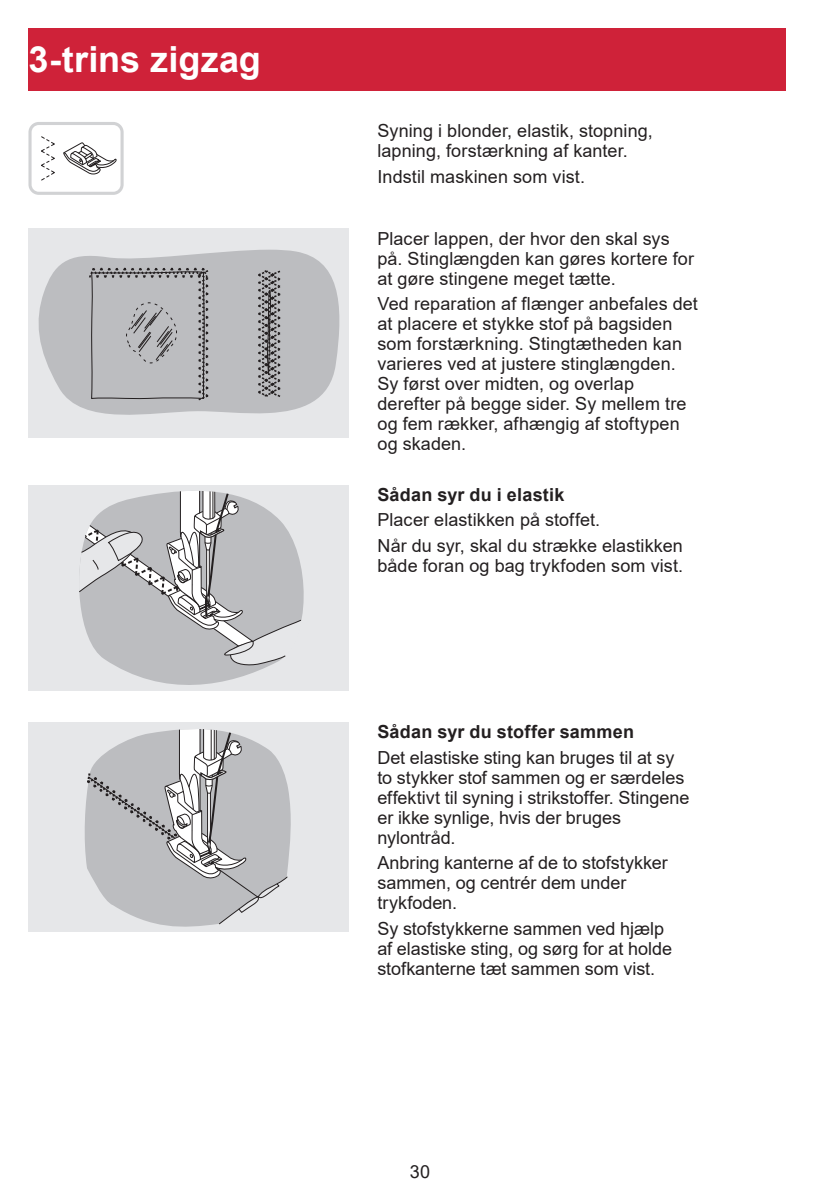
<style>
.page{position:relative;width:840px;height:1191px;background:#fff}
.page>*{position:absolute;margin:0;border:0;box-sizing:border-box;transform-origin:0 0}
.t1{font:700 36px "Arial";letter-spacing:.005em;color:#fff}
.t2{font:18px/20px "Arial";letter-spacing:.005em;color:#231f20}
.t3{font:700 18px "Arial";letter-spacing:.01em;color:#231f20}
</style>
<div class="page">
<div style="left:28px;top:28px;width:757px;height:63px;background:#cf2239"></div>
<div style="left:28px;top:228px;width:321px;height:210px;background:#e6e7e9"></div>
<svg style="left:38px;top:250px;width:302px;height:165px;fill:#bcbdc0"></svg>
<svg style="left:87px;top:264px;width:125px;height:138px;background:#b0b0b3"></svg>
<svg style="left:256px;top:269px;width:28px;height:129px;background:#939395"></svg>
<div style="left:28px;top:485px;width:321px;height:206px;background:#e6e7e9"></div>
<svg style="left:116px;top:490px;width:188px;height:195px"></svg>
<svg style="left:79px;top:491px;width:223px;height:175px"></svg>
<div style="left:28px;top:722px;width:321px;height:210px;background:#e6e7e9"></div>
<svg style="left:84px;top:789px;width:207px;height:138px"></svg>
<svg style="left:85px;top:729px;width:203px;height:196px;background:#bfc0c2"></svg>
<svg style="left:28px;top:122px;width:95px;height:73px"></svg>
<h1 class="t1" style="left:28px;top:34px;width:234px">3-trins zigzag</h1>
<p class="t2" style="left:377px;top:121px;width:277px">Syning i blonder, elastik, stopning, lapning, forstærkning af kanter.</p>
<p class="t2" style="left:377px;top:167px;width:209px">Indstil maskinen som vist.</p>
<p class="t2" style="left:377px;top:228px;width:318px">Placer lappen, der hvor den skal sys på. Stinglængden kan gøres kortere for at gøre stingene meget tætte.</p>
<p class="t2" style="left:377px;top:294px;width:322px">Ved reparation af flænger anbefales det at placere et stykke stof på bagsiden som forstærkning. Stingtætheden kan varieres ved at justere stinglængden.<br>Sy først over midten, og overlap derefter på begge sider. Sy mellem tre og fem rækker, afhængig af stoftypen og skaden.</p>
<p class="t3" style="left:377px;top:481px;width:188px">Sådan syr du i elastik</p>
<p class="t2" style="left:377px;top:507px;width:307px;line-height:25.6px">Placer elastikken på stoffet.<br>Når du syr, skal du strække elastikken</p>
<p class="t2" style="left:377px;top:555px;width:307px">både foran og bag trykfoden som vist.</p>
<p class="t3" style="left:377px;top:719px;width:258px">Sådan syr du stoffer sammen</p>
<p class="t2" style="left:377px;top:747px;width:313px">Det elastiske sting kan bruges til at sy to stykker stof sammen og er særdeles effektivt til syning i strikstoffer. Stingene er ikke synlige, hvis der bruges nylontråd.</p>
<p class="t2" style="left:377px;top:853px;width:291px">Anbring kanterne af de to stofstykker sammen, og centrér dem under trykfoden.</p>
<p class="t2" style="left:377px;top:918px;width:296px">Sy stofstykkerne sammen ved hjælp af elastiske sting, og sørg for at holde stofkanterne tæt sammen som vist.</p>
<p class="t2" style="left:409px;top:1161px;width:22px">30</p>
</div>
